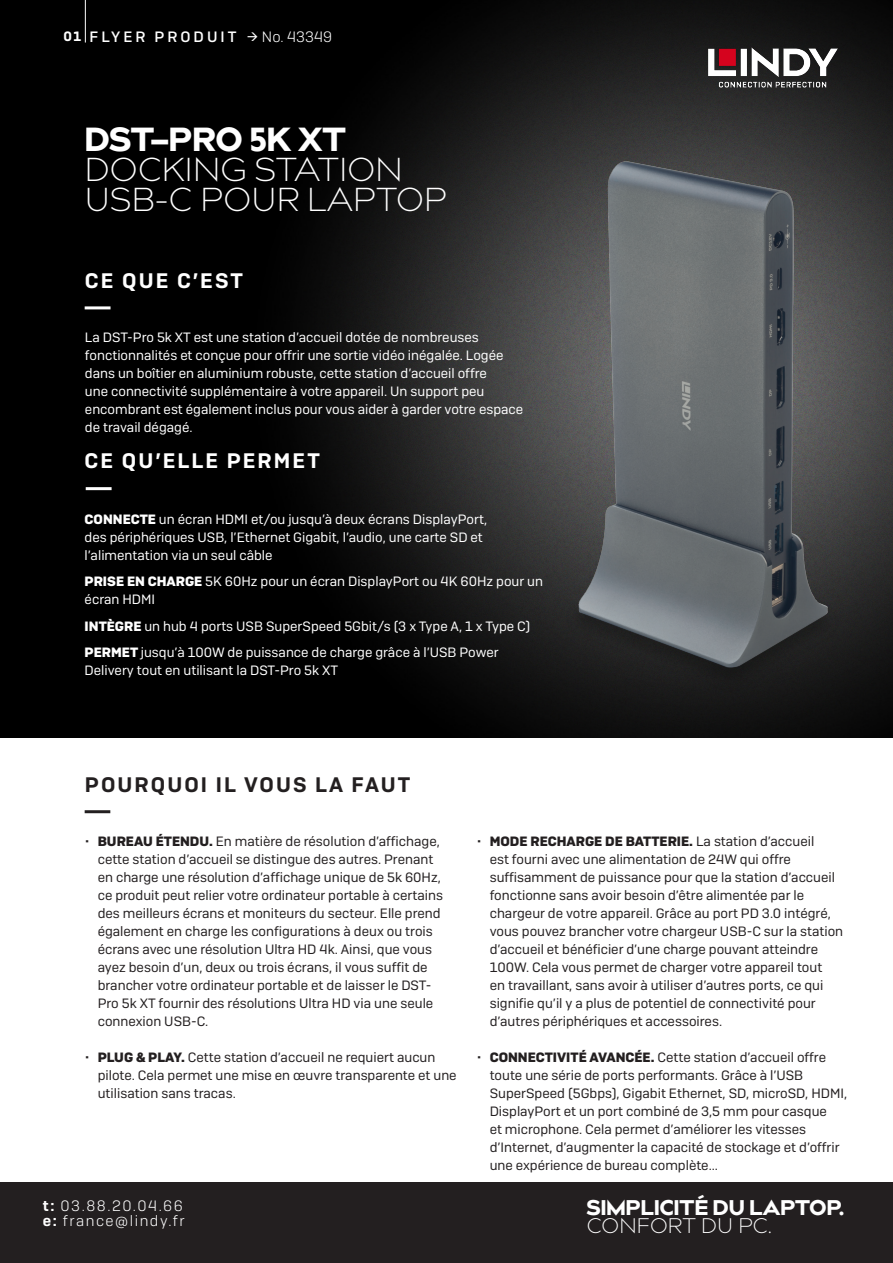
<style>
.page{position:relative;width:893px;height:1263px;background:#fff}
.page>*{position:absolute;margin:0;border:0;box-sizing:border-box;transform-origin:0 0}
.Headline_Bill_Super{font:300 33px "billcorplin";letter-spacing:.01em;color:#fff}
.Headline_Bill_Super-2{font:33px "billcorplin super";letter-spacing:.005em;color:#fff}
.Subhead{font:600 21px "Camber";letter-spacing:.1em;color:#fff}
.Subhead-2{font:600 21px "Camber";letter-spacing:.1em;color:#231f20}
.Headline_Bill_Super-3{font:21px "billcorplin super";letter-spacing:.01em;color:#fff}
.Headline_Bill_Super-4{font:300 21px "billcorplin";letter-spacing:.01em;color:#fff}
.Product_Flyer{font:15px "Camber Lg";letter-spacing:.1em;color:#fff}
.Product_Flyer-2{font:500 15px "Camber";letter-spacing:.2em;color:#fff}
.t1{font:13.5px/18px "Camber";color:#231f20}
.What_it_does_Copy{font:13.5px/18px "Camber";color:#fff}
.What_it_is_-_Copy{font:13.5px/18px "Camber";color:#fff}
.Page_No{font:600 13.5px "Camber";color:#fff}
.s1{font-weight:700}
.s2{font-family:"Camber";font-weight:600}
</style>
<div class="page">
<img style="left:0;top:0;width:893px;height:738px">
<hr style="left:85px;top:0;width:1px;height:43px;background:#fff">
<hr style="left:85px;top:306px;width:26px;height:3px;background:#fff">
<div style="left:0;top:1182px;width:893px;height:81px;background:#231f20"></div>
<img style="left:674px;top:30px;width:197px;height:91px">
<hr style="left:86px;top:487px;width:26px;height:3px;background:#fff">
<img style="left:507px;top:142px;width:383px;height:573px">
<hr style="left:85px;top:810px;width:25px;height:3px;background:#231f20">
<svg style="left:248px;top:32px;width:10px;height:9px"></svg>
<p class="Page_No" style="left:63px;top:28px;width:19px">01</p>
<p class="Product_Flyer-2" style="left:90px;top:28px;width:148px">FLYER PRODUIT</p>
<p class="Product_Flyer" style="left:262px;top:28px;width:72px">No. 43349</p>
<p class="Headline_Bill_Super-2" style="left:85px;top:115px;width:263px">DST–PRO 5K XT</p>
<p class="Headline_Bill_Super" style="left:85px;top:145px;width:320px">DOCKING STATION</p>
<p class="Headline_Bill_Super" style="left:85px;top:175px;width:363px">USB-C POUR LAPTOP</p>
<p class="Subhead" style="left:85px;top:268px;width:159px">CE QUE C’EST</p>
<p class="What_it_is_-_Copy" style="left:85px;top:328px;width:440px">La DST-Pro 5k XT est une station d’accueil dotée de nombreuses fonctionnalités et conçue pour offrir une sortie vidéo inégalée. Logée dans un boîtier en aluminium robuste, cette station d’accueil offre<br>une connectivité supplémentaire à votre appareil. Un support peu encombrant est également inclus pour vous aider à garder votre espace de travail dégagé.</p>
<p class="Subhead" style="left:85px;top:448px;width:237px">CE QU’ELLE PERMET</p>
<p class="What_it_does_Copy" style="left:85px;top:510px;width:404px"><span class="s1">CONNECTE</span> un écran HDMI et/ou jusqu’à deux écrans DisplayPort, des périphériques USB, l’Ethernet Gigabit, l’audio, une carte SD et l’alimentation via un seul câble</p>
<p class="What_it_does_Copy" style="left:85px;top:572px;width:460px"><span class="s1">PRISE EN CHARGE</span> 5K 60Hz pour un écran DisplayPort ou 4K 60Hz pour un écran HDMI</p>
<p class="What_it_does_Copy" style="left:85px;top:617px;width:447px"><span class="s1">INTÈGRE</span> un hub 4 ports USB SuperSpeed 5Gbit/s (3 x Type A, 1 x Type C)</p>
<p class="What_it_does_Copy" style="left:85px;top:643px;width:415px"><span class="s1">PERMET</span> jusqu’à 100W de puissance de charge grâce à l’USB Power<br>Delivery tout en utilisant la DST-Pro 5k XT</p>
<p class="Subhead-2" style="left:85px;top:772px;width:327px">POURQUOI IL VOUS LA FAUT</p>
<p class="t1" style="left:98px;top:832px;width:347px;text-indent:-13px">• <span class="s1">BUREAU ÉTENDU.</span> En matière de résolution d’affichage, cette station d’accueil se distingue des autres. Prenant en charge une résolution d’affichage unique de 5k 60Hz, ce produit peut relier votre ordinateur portable à certains des meilleurs écrans et moniteurs du secteur. Elle prend également en charge les configurations à deux ou trois écrans avec une résolution Ultra HD 4k. Ainsi, que vous ayez besoin d’un, deux ou trois écrans, il vous suffit de brancher votre ordinateur portable et de laisser le DST-Pro 5k XT fournir des résolutions Ultra HD via une seule connexion USB-C.</p>
<p class="t1" style="left:98px;top:1048px;width:360px;text-indent:-13px">• <span class="s1">PLUG &amp; PLAY.</span> Cette station d’accueil ne requiert aucun pilote. Cela permet une mise en œuvre transparente et une utilisation sans tracas.</p>
<p class="Product_Flyer" style="left:43px;top:1197px;width:141px"><span class="s2">t:</span> 03.88.20.04.66</p>
<p class="Product_Flyer" style="left:43px;top:1212px;width:143px"><span class="s2">e:</span> france@lindy.fr</p>
<p class="t1" style="left:490px;top:832px;width:355px;text-indent:-13px">• <span class="s1">MODE RECHARGE DE BATTERIE.</span> La station d’accueil<br>est fourni avec une alimentation de 24W qui offre suffisamment de puissance pour que la station d’accueil fonctionne sans avoir besoin d’être alimentée par le chargeur de votre appareil. Grâce au port PD 3.0 intégré, vous pouvez brancher votre chargeur USB-C sur la station d’accueil et bénéficier d’une charge pouvant atteindre 100W. Cela vous permet de charger votre appareil tout<br>en travaillant, sans avoir à utiliser d’autres ports, ce qui signifie qu’il y a plus de potentiel de connectivité pour d’autres périphériques et accessoires.</p>
<p class="t1" style="left:490px;top:1048px;width:359px;text-indent:-13px">• <span class="s1">CONNECTIVITÉ AVANCÉE.</span> Cette station d’accueil offre toute une série de ports performants. Grâce à l’USB SuperSpeed (5Gbps), Gigabit Ethernet, SD, microSD, HDMI, DisplayPort et un port combiné de 3,5 mm pour casque<br>et microphone. Cela permet d’améliorer les vitesses d’Internet, d’augmenter la capacité de stockage et d’offrir une expérience de bureau complète...</p>
<p class="Headline_Bill_Super-3" style="left:587px;top:1193px;width:259px">SIMPLICITÉ DU LAPTOP.</p>
<p class="Headline_Bill_Super-4" style="left:587px;top:1211px;width:187px">CONFORT DU PC.</p>
</div>
